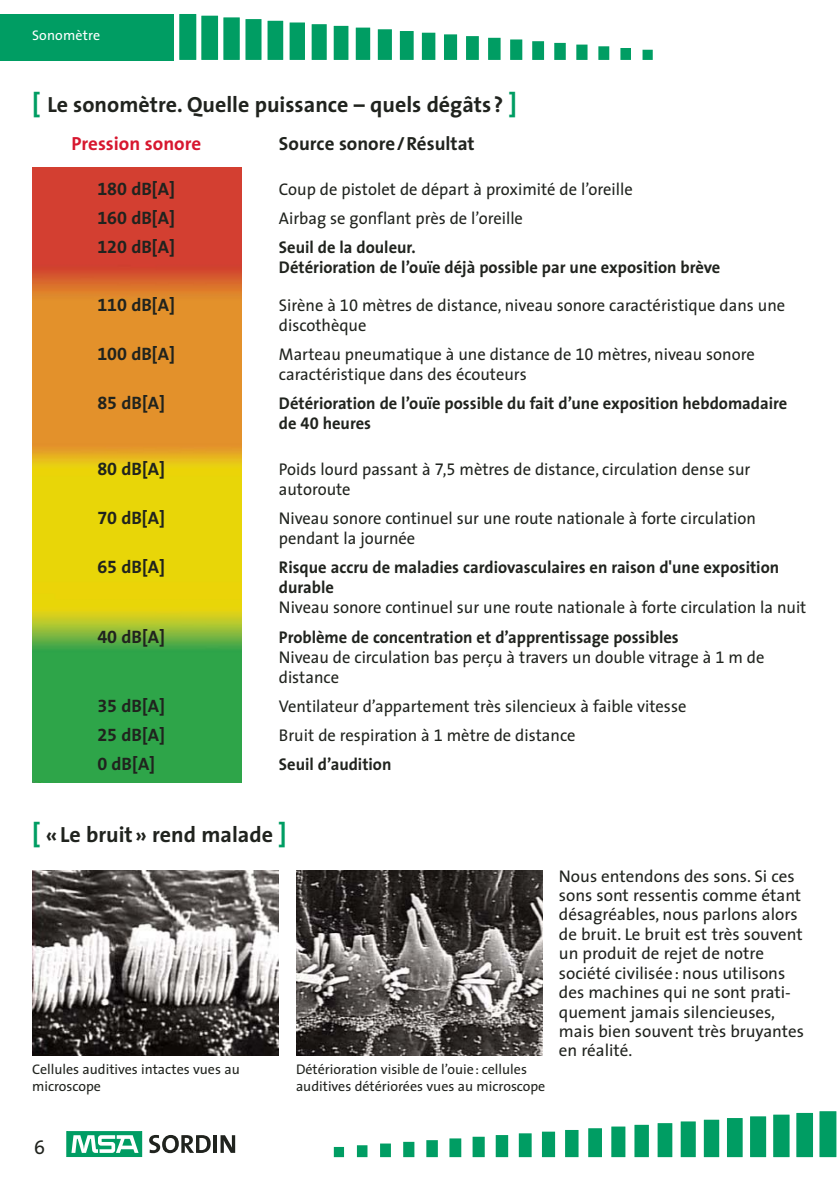
<style>
.page{position:relative;width:840px;height:1191px;background:#fff}
.page>*{position:absolute;margin:0;border:0;box-sizing:border-box;transform-origin:0 0}
.t1{font:700 22px "The Sans Spezial";color:#20231e}
.t2{font:20px "The Sans Spezial";color:#20231e}
.t3{font:700 19px "The Sans Spezial";color:#20231e}
.t4{font:700 19px "The Sans Spezial";color:#d7172f}
.t5{font:700 18px "The Sans Spezial";color:#20231e}
.t6{font:17px/19.4px "The Sans Spezial";color:#20231e}
.t7{font:700 17px/20px "The Sans Spezial";color:#20231e}
.t8{font:14px/16.8px "The Sans Spezial";color:#20231e}
.t9{font:14px "The Sans Spezial";letter-spacing:.01em;color:#fff}
.s1{font-size:26px;color:#009d63}
</style>
<div class="page">
<div style="left:819px;top:1111px;width:16px;height:46px;background:#009d63"></div>
<svg style="left:796px;top:1113px;width:16px;height:44px"></svg>
<svg style="left:773px;top:1114px;width:16px;height:43px"></svg>
<svg style="left:750px;top:1116px;width:15px;height:41px"></svg>
<svg style="left:727px;top:1118px;width:15px;height:39px"></svg>
<svg style="left:703px;top:1119px;width:15px;height:38px"></svg>
<svg style="left:680px;top:1121px;width:15px;height:36px"></svg>
<svg style="left:657px;top:1123px;width:15px;height:34px"></svg>
<svg style="left:634px;top:1124px;width:14px;height:33px"></svg>
<svg style="left:611px;top:1126px;width:14px;height:31px"></svg>
<svg style="left:588px;top:1128px;width:13px;height:29px"></svg>
<svg style="left:565px;top:1130px;width:13px;height:27px"></svg>
<svg style="left:541px;top:1131px;width:13px;height:26px"></svg>
<svg style="left:518px;top:1133px;width:13px;height:24px"></svg>
<svg style="left:495px;top:1135px;width:13px;height:22px"></svg>
<svg style="left:472px;top:1136px;width:12px;height:21px"></svg>
<svg style="left:449px;top:1138px;width:12px;height:19px"></svg>
<svg style="left:426px;top:1140px;width:11px;height:17px"></svg>
<svg style="left:403px;top:1141px;width:11px;height:16px"></svg>
<svg style="left:380px;top:1143px;width:10px;height:14px"></svg>
<svg style="left:357px;top:1145px;width:10px;height:12px"></svg>
<div style="left:333px;top:1147px;width:11px;height:10px;background:#009d63"></div>
<div style="left:67px;top:1131px;width:75px;height:25px;background:#009d63"></div>
<div style="left:67px;top:1131px;width:75px;height:25px;border:1px solid #009d63"></div>
<svg style="left:71px;top:1135px;width:67px;height:17px"></svg>
<svg style="left:149px;top:1135px;width:61px;height:18px"></svg>
<hr style="left:213px;top:1135px;width:4px;height:17px;background:#20231e">
<svg style="left:220px;top:1135px;width:15px;height:17px"></svg>
<svg style="left:179px;top:14px;width:473px;height:46px"></svg>
<div style="left:0;top:14px;width:174px;height:46px;background:#009d63"></div>
<img style="left:32px;top:871px;width:247px;height:184px">
<img style="left:296px;top:871px;width:246px;height:184px">
<img style="left:32px;top:168px;width:209px;height:615px">
<p class="t9" style="left:32px;top:30px;width:70px">Sonomètre</p>
<p class="t1" style="left:32px;top:96px;width:486px"><span class="s1">[</span> Le sonomètre. Quelle puissance – quels dégâts ? <span class="s1">]</span></p>
<p class="t4" style="left:71px;top:137px;width:131px">Pression sonore</p>
<p class="t3" style="left:279px;top:137px;width:197px">Source sonore/Résultat</p>
<p class="t5" style="left:97px;top:182px;width:79px">180 dB[A]</p>
<p class="t6" style="left:279px;top:181px;width:355px">Coup de pistolet de départ à proximité de l’oreille</p>
<p class="t5" style="left:97px;top:211px;width:79px">160 dB[A]</p>
<p class="t6" style="left:279px;top:210px;width:245px">Airbag se gonflant près de l’oreille</p>
<p class="t5" style="left:97px;top:240px;width:79px">120 dB[A]</p>
<p class="t7" style="left:279px;top:239px;width:442px">Seuil de la douleur.<br>Détérioration de l’ouïe déjà possible par une exposition brève</p>
<p class="t5" style="left:97px;top:298px;width:79px">110 dB[A]</p>
<p class="t6" style="left:279px;top:297px;width:507px;line-height:20px">Sirène à 10 mètres de distance, niveau sonore caractéristique dans une discothèque</p>
<p class="t5" style="left:97px;top:347px;width:79px">100 dB[A]</p>
<p class="t6" style="left:279px;top:346px;width:477px;line-height:20px">Marteau pneumatique à une distance de 10 mètres, niveau sonore caractéristique dans des écouteurs</p>
<p class="t5" style="left:97px;top:396px;width:69px">85 dB[A]</p>
<p class="t7" style="left:279px;top:395px;width:509px">Détérioration de l’ouïe possible du fait d’une exposition hebdomadaire de 40 heures</p>
<p class="t5" style="left:97px;top:462px;width:69px">80 dB[A]</p>
<p class="t6" style="left:279px;top:461px;width:473px;line-height:20px">Poids lourd passant à 7,5 mètres de distance, circulation dense sur autoroute</p>
<p class="t5" style="left:97px;top:511px;width:69px">70 dB[A]</p>
<p class="t6" style="left:279px;top:510px;width:478px;line-height:20px">Niveau sonore continuel sur une route nationale à forte circulation pendant la journée</p>
<p class="t5" style="left:97px;top:560px;width:69px">65 dB[A]</p>
<p class="t7" style="left:279px;top:559px;width:501px">Risque accru de maladies cardiovasculaires en raison d'une exposition durable</p>
<p class="t6" style="left:279px;top:599px;width:528px">Niveau sonore continuel sur une route nationale à forte circulation la nuit</p>
<p class="t5" style="left:97px;top:629px;width:69px">40 dB[A]</p>
<p class="t7" style="left:279px;top:628px;width:401px">Problème de concentration et d’apprentissage possibles</p>
<p class="t6" style="left:279px;top:648px;width:487px;line-height:20px">Niveau de circulation bas perçu à travers un double vitrage à 1 m de distance</p>
<p class="t5" style="left:97px;top:698px;width:69px">35 dB[A]</p>
<p class="t6" style="left:279px;top:697px;width:408px">Ventilateur d’appartement très silencieux à faible vitesse</p>
<p class="t5" style="left:97px;top:727px;width:69px">25 dB[A]</p>
<p class="t6" style="left:279px;top:726px;width:298px">Bruit de respiration à 1 mètre de distance</p>
<p class="t5" style="left:97px;top:756px;width:59px">0 dB[A]</p>
<p class="t7" style="left:279px;top:755px;width:114px">Seuil d’audition</p>
<p class="t1" style="left:32px;top:826px;width:256px"><span class="s1">[</span> «Le bruit » rend malade <span class="s1">]</span></p>
<p class="t8" style="left:32px;top:1062px;width:209px">Cellules auditives intactes vues au microscope</p>
<p class="t8" style="left:296px;top:1062px;width:251px">Détérioration visible de l’ouie : cellules auditives détériorées vues au microscope</p>
<p class="t6" style="left:558px;top:868px;width:246px">Nous entendons des sons. Si ces sons sont ressentis comme étant désagréables, nous parlons alors de bruit. Le bruit est très souvent un produit de rejet de notre société civilisée : nous utilisons des machines qui ne sont prati&shy;quement jamais silencieuses, mais bien souvent très bruyantes en réalité.</p>
<p class="t2" style="left:34px;top:1139px;width:12px">6</p>
</div>
